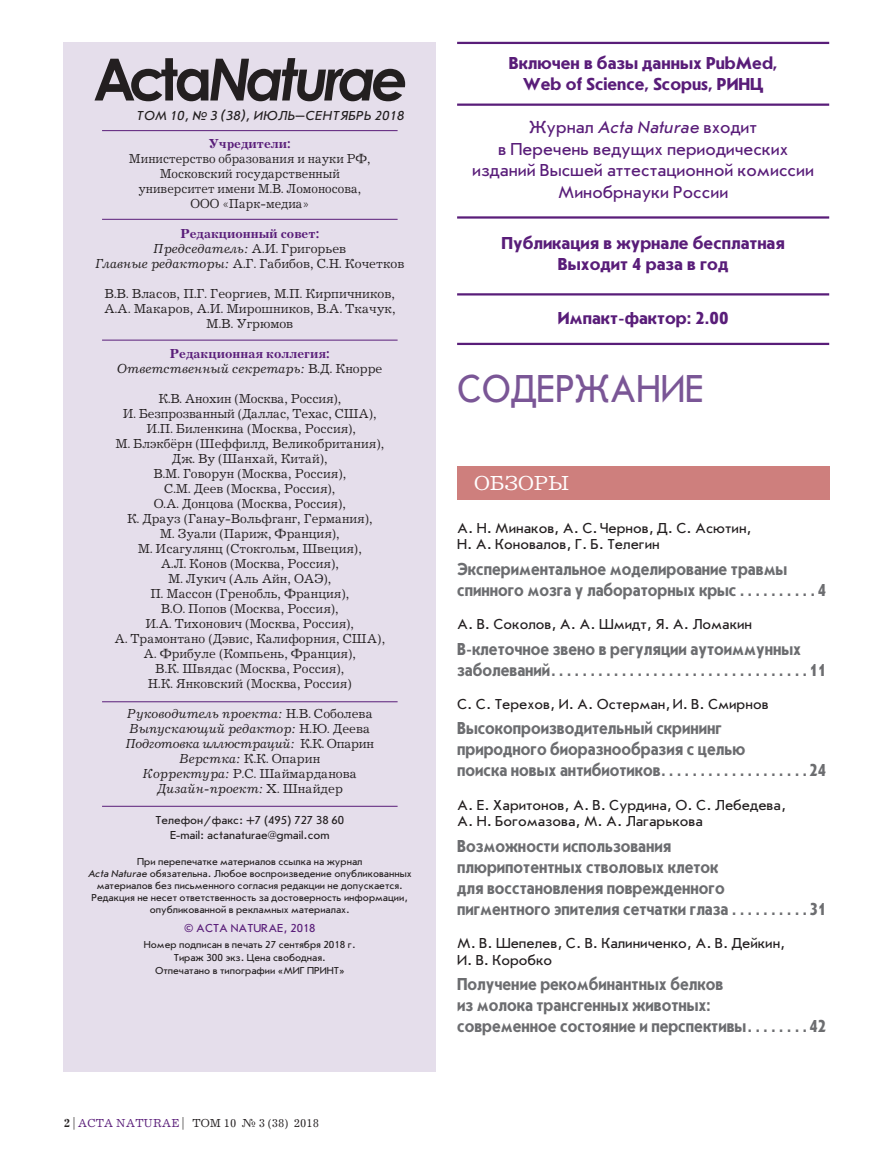
<style>
.page{position:relative;width:893px;height:1170px;background:#fff}
.page>*{position:absolute;margin:0;border:0;box-sizing:border-box;transform-origin:0 0}
.СОДЕРЖАНИЕ_ЗАГОЛОВ{font:40.5px "Journal Sans C";color:#7a5696;scale:.9 1}
.t1{font:21px "Journal C";color:#fff}
.СОДЕРЖАНИЕ_ЗАГОЛОВ-2{font:700 18px/21px "Journal Sans C";color:#6c6d70;scale:.9 1}
.Текст{font:700 18px/21.6px "Journal Sans C";color:#591d79;text-align:center}
.Текст-2{font:18px/21.6px "Journal Sans C";color:#591d79;text-align:center}
.СОДЕРЖАНИЕ_АВТОР{font:15px/16.5px "Journal Sans C";color:#231f20}
.Текст-3{font:13.5px/15px "Journal C";color:#231f20;text-align:center}
.Текст-4{font:italic 13.5px "Journal C";color:#231f20}
.Текст-5{font:13.5px/15px "Journal C";color:#231f20;text-align:center;scale:.95 1}
.Текст-6{font:700 13.5px "Journal C";color:#591d79}
.Текст-7{font:italic 13.5px "Journal C";letter-spacing:-.02em;color:#231f20}
.t2{font:italic 13.5px "Journal Sans C";letter-spacing:.01em;color:#231f20}
.Текст-8{font:12px "Journal Sans C";color:#231f20}
.t3{font:12px "Journal C";color:#231f20}
.Текст-9{font:12px "Journal Sans C";color:#591d79}
.Текст-10{font:10.5px/12px "Journal Sans C";color:#231f20;text-align:center}
.s1{font-style:normal}
.s2{font-style:italic}
.s3{font-weight:700}
.s4{color:#591d79}
</style>
<div class="page">
<div style="left:64px;top:43px;width:372px;height:1028px;background:#e5deeb"></div>
<hr style="left:102px;top:219px;width:296px;height:1px;background:#591d79">
<hr style="left:102px;top:130px;width:296px;height:1px;background:#591d79">
<hr style="left:102px;top:340px;width:296px;height:1px;background:#591d79">
<hr style="left:102px;top:701px;width:296px;height:1px;background:#591d79">
<hr style="left:102px;top:805px;width:296px;height:1px;background:#591d79">
<svg style="left:94px;top:58px;width:311px;height:43px"></svg>
<hr style="left:457px;top:42px;width:372px;height:2px;background:#591d79">
<hr style="left:457px;top:293px;width:372px;height:2px;background:#591d79">
<hr style="left:457px;top:343px;width:372px;height:2px;background:#591d79">
<hr style="left:457px;top:103px;width:372px;height:3px;background:#591d79">
<hr style="left:457px;top:216px;width:372px;height:2px;background:#591d79">
<div style="left:457px;top:466px;width:372px;height:33px;background:#ce7f7d"></div>
<p class="t2" style="left:136px;top:109px;width:269px">ТОМ 10, № 3 (38), ИЮЛЬ–СЕНТЯБРЬ 2018</p>
<p class="Текст-6" style="left:209px;top:136px;width:84px">Учредители:</p>
<p class="Текст-5" style="left:129px;top:152px;width:256px">Министерство образования и науки РФ,</p>
<p class="Текст-5" style="left:138px;top:167px;width:236px">Московский государственный университет имени М.В. Ломоносова,<br>ООО «Парк-медиа»</p>
<p class="Текст-6" style="left:180px;top:226px;width:140px">Редакционный совет:</p>
<p class="Текст-4" style="left:153px;top:242px;width:195px">Председатель: <span class="s1">А.И. Григорьев</span></p>
<p class="Текст-3" style="left:95px;top:257px;width:311px"><span class="s2">Главные редакторы:</span> А.Г. Габибов, С.Н. Кочетков</p>
<p class="Текст-3" style="left:104px;top:287px;width:293px">В.В. Власов, П.Г. Георгиев, М.П. Кирпичников,<br>А.А. Макаров, А.И. Мирошников, В.А. Ткачук,<br>М.В. Угрюмов</p>
<p class="Текст-6" style="left:170px;top:346px;width:161px">Редакционная коллегия:</p>
<p class="Текст-4" style="left:117px;top:362px;width:267px">Ответственный секретарь: <span class="s1">В.Д. Кнорре</span></p>
<p class="Текст-3" style="left:158px;top:392px;width:184px">К.В. Анохин (Москва, Россия),</p>
<p class="Текст-3" style="left:115px;top:407px;width:270px">И. Безпрозванный (Даллас, Техас, США), И.П. Биленкина (Москва, Россия),<br>М. Блэкбёрн (Шеффилд, Великобритания), Дж. Ву (Шанхай, Китай),</p>
<p class="Текст-3" style="left:153px;top:467px;width:194px">В.М. Говорун (Москва, Россия),</p>
<p class="Текст-3" style="left:164px;top:482px;width:173px">С.М. Деев (Москва, Россия),</p>
<p class="Текст-3" style="left:154px;top:497px;width:194px">О.А. Донцова (Москва, Россия),</p>
<p class="Текст-3" style="left:127px;top:512px;width:247px">К. Драуз (Ганау-Вольфганг, Германия),</p>
<p class="Текст-3" style="left:138px;top:527px;width:226px">М. Зуали (Париж, Франция),<br>М. Исагулянц (Стокгольм, Швеция),<br>А.Л. Конов (Москва, Россия),</p>
<p class="Текст-3" style="left:150px;top:572px;width:200px">М. Лукич (Аль Айн, ОАЭ),<br>П. Массон (Гренобль, Франция),<br>В.О. Попов (Москва, Россия),</p>
<p class="Текст-3" style="left:114px;top:617px;width:272px">И.А. Тихонович (Москва, Россия),<br>А. Трамонтано (Дэвис, Калифорния, США), А. Фрибуле (Компьень, Франция),<br>В.К. Швядас (Москва, Россия),</p>
<p class="Текст-3" style="left:148px;top:677px;width:205px">Н.К. Янковский (Москва, Россия)</p>
<p class="Текст-4" style="left:127px;top:707px;width:247px">Руководитель проекта: <span class="s1">Н.В. Соболева</span></p>
<p class="Текст-4" style="left:129px;top:722px;width:243px">Выпускающий редактор: <span class="s1">Н.Ю. Деева</span></p>
<p class="Текст-7" style="left:125px;top:737px;width:250px">Подготовка иллюстраций: <span class="s1">К.К. Опарин</span></p>
<p class="Текст-3" style="left:179px;top:752px;width:143px"><span class="s2">Верстка:</span> К.К. Опарин</p>
<p class="Текст-3" style="left:143px;top:767px;width:216px"><span class="s2">Корректура:</span> Р.С. Шаймарданова</p>
<p class="Текст-4" style="left:157px;top:782px;width:188px">Дизайн-проект: <span class="s1">Х. Шнайдер</span></p>
<p class="Текст-8" style="left:155px;top:814px;width:190px">Телефон/факс: +7 (495) 727 38 60</p>
<p class="Текст-8" style="left:170px;top:828px;width:161px">E-mail: actanaturae@gmail.com</p>
<p class="Текст-10" style="left:88px;top:855px;width:325px">При перепечатке материалов ссылка на журнал<br><span class="s2">Acta Naturae</span> обязательна. Любое воспроизведение опубликованных материалов без письменного согласия редакции не допускается.<br>Редакция не несет ответственность за достоверность информации, опубликованной в рекламных материалах.</p>
<p class="Текст-9" style="left:184px;top:921px;width:133px">© ACTA NATURAE, 2018</p>
<p class="Текст-10" style="left:144px;top:939px;width:213px">Номер подписан в печать 27 сентября 2018 г.</p>
<p class="Текст-10" style="left:174px;top:951px;width:154px">Тираж 300 экз. Цена свободная.</p>
<p class="Текст-10" style="left:155px;top:964px;width:191px">Отпечатано в типографии «МИГ ПРИНТ»</p>
<p class="t3" style="left:64px;top:1116px;width:257px"><span class="s3">2</span> | <span class="s4">ACTA NATURAE</span> | ТОМ 10 № 3 (38) 2018</p>
<p class="Текст" style="left:509px;top:52px;width:270px">Включен в базы данных PubMed,<br>Web of Science, Scopus, РИНЦ</p>
<p class="Текст-2" style="left:472px;top:117px;width:343px">Журнал <span class="s2">Acta Naturae</span> входит<br>в Перечень ведущих периодических изданий Высшей аттестационной комиссии<br>Минобрнауки России</p>
<p class="Текст" style="left:501px;top:232px;width:285px">Публикация в журнале бесплатная</p>
<p class="Текст" style="left:558px;top:254px;width:172px">Выходит 4 раза в год</p>
<p class="Текст" style="left:558px;top:307px;width:172px">Импакт-фактор: 2.00</p>
<p class="СОДЕРЖАНИЕ_ЗАГОЛОВ" style="left:457px;top:368px;width:276px">СОДЕРЖАНИЕ</p>
<p class="t1" style="left:474px;top:472px;width:97px">ОБЗОРЫ</p>
<p class="СОДЕРЖАНИЕ_АВТОР" style="left:457px;top:520px;width:296px">А. Н. Минаков, А. С.Чернов, Д. С. Асютин,<br>Н. А. Коновалов, Г. Б. Телегин</p>
<p class="СОДЕРЖАНИЕ_ЗАГОЛОВ-2" style="left:457px;top:558px;width:368px">Экспериментальное моделирование травмы спинного мозга у лабораторных крыс..........</p>
<p class="СОДЕРЖАНИЕ_ЗАГОЛОВ-2" style="left:818px;top:579px;width:11px">4</p>
<p class="СОДЕРЖАНИЕ_АВТОР" style="left:457px;top:616px;width:296px">А. В. Соколов, А. А. Шмидт, Я. А. Ломакин</p>
<p class="СОДЕРЖАНИЕ_ЗАГОЛОВ-2" style="left:457px;top:638px;width:384px">В-клеточное звено в регуляции аутоиммунных заболеваний.................................</p>
<p class="СОДЕРЖАНИЕ_ЗАГОЛОВ-2" style="left:809px;top:659px;width:20px">11</p>
<p class="СОДЕРЖАНИЕ_АВТОР" style="left:457px;top:696px;width:313px">С. С. Терехов, И. А. Остерман,И. В. Смирнов</p>
<p class="СОДЕРЖАНИЕ_ЗАГОЛОВ-2" style="left:457px;top:718px;width:322px">Высокопроизводительный скрининг природного биоразнообразия с целью поиска новых антибиотиков...................</p>
<p class="СОДЕРЖАНИЕ_ЗАГОЛОВ-2" style="left:809px;top:760px;width:20px">24</p>
<p class="СОДЕРЖАНИЕ_АВТОР" style="left:457px;top:797px;width:331px">А. Е. Харитонов, А. В. Сурдина, О. С. Лебедева,<br>А. Н. Богомазова, М. А. Лагарькова</p>
<p class="СОДЕРЖАНИЕ_ЗАГОЛОВ-2" style="left:457px;top:835px;width:307px">Возможности использования плюрипотентных стволовых клеток для восстановления поврежденного пигментного эпителия сетчатки глаза..........</p>
<p class="СОДЕРЖАНИЕ_ЗАГОЛОВ-2" style="left:809px;top:898px;width:20px">31</p>
<p class="СОДЕРЖАНИЕ_АВТОР" style="left:457px;top:935px;width:330px">М. В. Шепелев, С. В. Калиниченко, А. В. Дейкин,<br>И. В. Коробко</p>
<p class="СОДЕРЖАНИЕ_ЗАГОЛОВ-2" style="left:457px;top:973px;width:327px">Получение рекомбинантных белков<br>из молока трансгенных животных: современное состояние и перспективы........</p>
<p class="СОДЕРЖАНИЕ_ЗАГОЛОВ-2" style="left:809px;top:1015px;width:20px">42</p>
</div>
